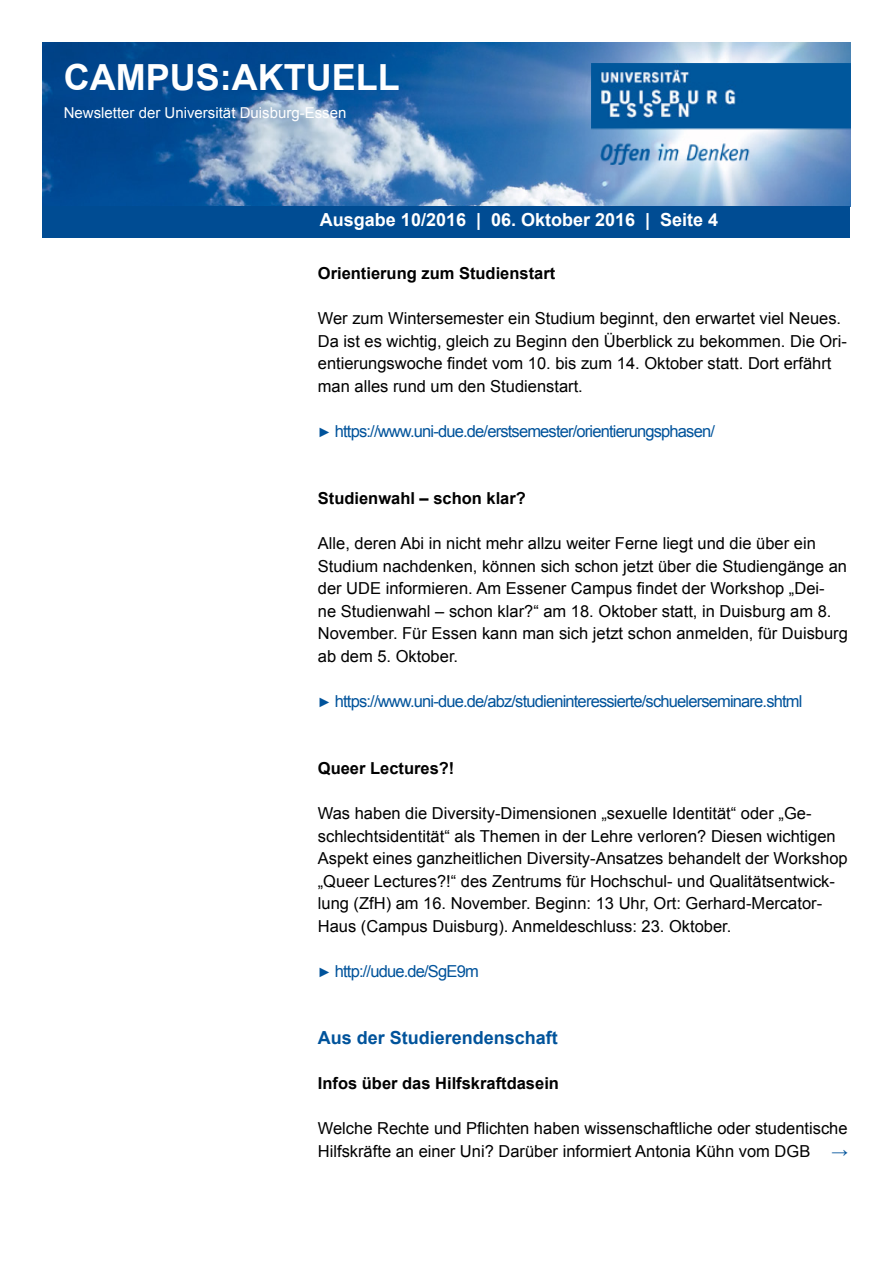
<style>
.page{position:relative;width:893px;height:1263px;background:#fff}
.page>*{position:absolute;margin:0;border:0;box-sizing:border-box;transform-origin:0 0}
.t1{font:700 36px "Arial";color:#fff}
.t2{font:700 18px "Arial";color:#fff}
.t3{font:700 18px "Arial";color:#00539b}
.t4{font:16.5px/22.5px "Arial";color:#000}
.t5{font:16.5px "Arial";letter-spacing:-.05em;color:#00539b}
.t6{font:700 16.5px "Arial";color:#000}
.t7{font:15px "Arial";color:#fff}
.s1{font-size:13.5px}
</style>
<div class="page">
<img style="left:43px;top:43px;width:807px;height:163px">
<img style="left:591px;top:64px;width:259px;height:100px">
<div style="left:43px;top:206px;width:807px;height:32px;background:#004c93"></div>
<h1 class="t1" style="left:64px;top:53px;width:337px">CAMPUS:AKTUELL</h1>
<p class="t7" style="left:64px;top:103px;width:284px">Newsletter der Universität Duisburg-Essen</p>
<p class="t2" style="left:320px;top:208px;width:400px">Ausgabe 10/2016 | 06. Oktober 2016 | Seite 4</p>
<p class="t6" style="left:318px;top:262px;width:239px">Orientierung zum Studienstart</p>
<p class="t4" style="left:318px;top:307px;width:531px">Wer zum Wintersemester ein Studium beginnt, den erwartet viel Neues.<br>Da ist es wichtig, gleich zu Beginn den Überblick zu bekommen. Die Ori&shy;entierungswoche findet vom 10. bis zum 14. Oktober statt. Dort erfährt man alles rund um den Studienstart.</p>
<p class="t5" style="left:318px;top:420px;width:399px"><span class="s1">►</span> https://www.uni-due.de/erstsemester/orientierungsphasen/</p>
<p class="t6" style="left:318px;top:487px;width:210px">Studienwahl – schon klar?</p>
<p class="t4" style="left:318px;top:532px;width:532px">Alle, deren Abi in nicht mehr allzu weiter Ferne liegt und die über ein Studium nachdenken, können sich schon jetzt über die Studiengänge an der UDE informieren. Am Essener Campus findet der Workshop „Dei-<br>ne Studienwahl – schon klar?“ am 18. Oktober statt, in Duisburg am 8.<br>November. Für Essen kann man sich jetzt schon anmelden, für Duisburg ab dem 5. Oktober.</p>
<p class="t5" style="left:318px;top:690px;width:486px"><span class="s1">►</span> https://www.uni-due.de/abz/studieninteressierte/schuelerseminare.shtml</p>
<p class="t6" style="left:318px;top:757px;width:138px">Queer Lectures?!</p>
<p class="t4" style="left:318px;top:802px;width:531px">Was haben die Diversity-Dimensionen „sexuelle Identität“ oder „Ge&shy;schlechtsidentität“ als Themen in der Lehre verloren? Diesen wichtigen Aspekt eines ganzheitlichen Diversity-Ansatzes behandelt der Workshop „Queer Lectures?!“ des Zentrums für Hochschul- und Qualitätsentwick&shy;lung (ZfH) am 16. November. Beginn: 13 Uhr, Ort: Gerhard-Mercator-Haus (Campus Duisburg). Anmeldeschluss: 23. Oktober.</p>
<p class="t5" style="left:318px;top:960px;width:162px"><span class="s1">►</span> http://udue.de/SgE9m</p>
<p class="t3" style="left:318px;top:1026px;width:242px">Aus der Studierendenschaft</p>
<p class="t6" style="left:318px;top:1072px;width:243px">Infos über das Hilfskraftdasein</p>
<p class="t4" style="left:318px;top:1117px;width:531px">Welche Rechte und Pflichten haben wissenschaftliche oder studentische<br>Hilfskräfte an einer Uni? Darüber informiert Antonia Kühn vom DGB</p>
<p class="t5" style="left:831px;top:1140px;width:18px">→</p>
</div>
